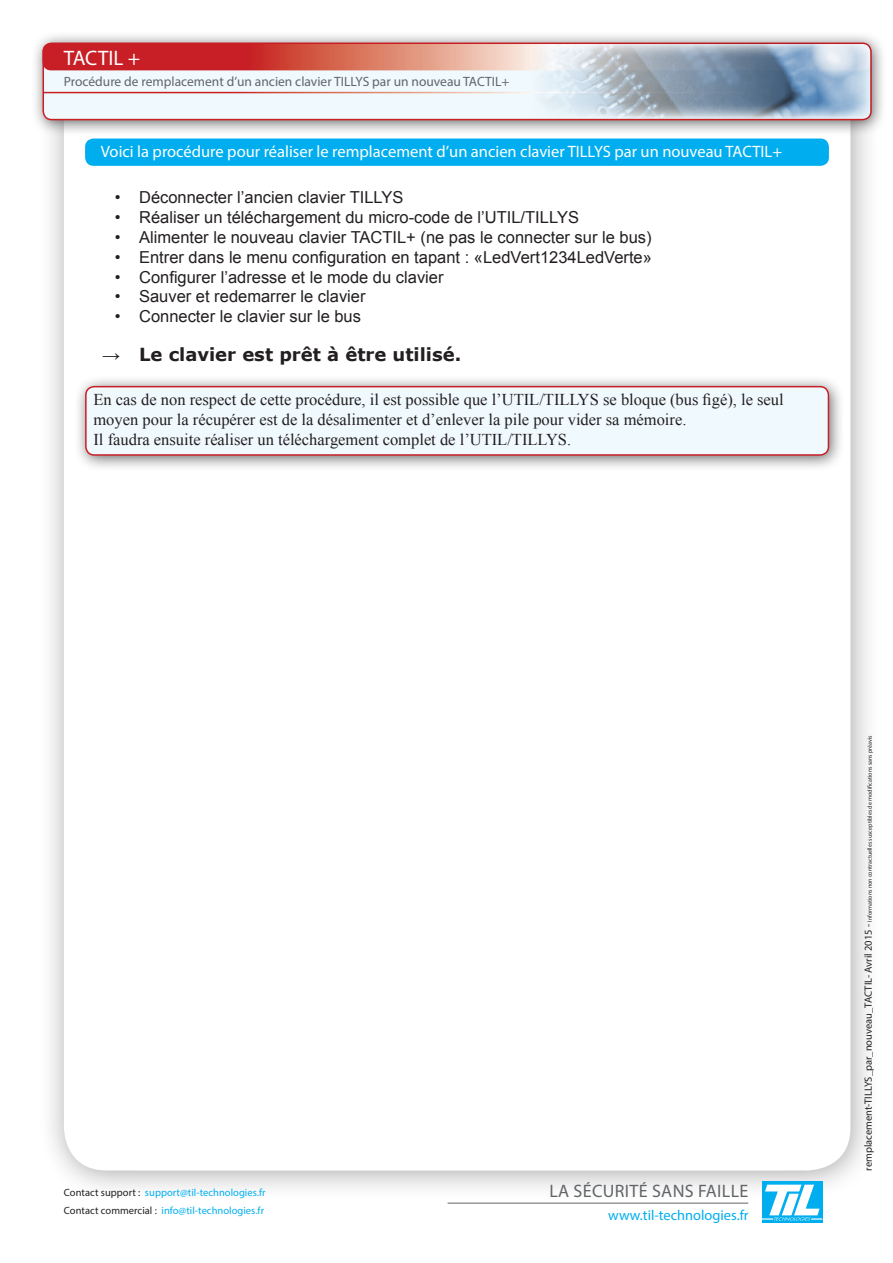
<style>
.page{position:relative;width:893px;height:1263px;background:#fff}
.page>*{position:absolute;margin:0;border:0;box-sizing:border-box;transform-origin:0 0}
.t1{font:21px "Myriad Pro";color:#fff}
.t2{font:700 18px "Verdana";color:#231f20}
.t3{font:18px "Myriad Pro";letter-spacing:.02em;color:#626568}
.t4{font:16.5px "Arial";color:#231f20}
.t5{font:16.5px/19.8px "Times New Roman";color:#231f20}
.t6{font:16.5px "Myriad Pro";color:#fff}
.t7{font:14.4px "Myriad Pro";color:#00aeef}
.t8{font:13.5px "Myriad Pro";color:#626568}
.t9{font:10.5px "Myriad Pro";letter-spacing:.005em;color:#00aeef}
.t10{font:6px "Myriad Pro";color:#231f20}
.s1{font-family:"Arial";font-weight:400}
.s2{color:#231f20}
.s3{font-size:10.5px}
</style>
<div class="page">
<div style="left:38px;top:53px;width:843px;height:1148px;background:#231f20;opacity:.4"></div>
<div style="left:64px;top:79px;width:786px;height:1091px;background:#fff;border-radius:43px"></div>
<div style="left:31px;top:31px;width:856px;height:105px;background:#231f20;opacity:.7"></div>
<div style="left:43px;top:43px;width:828px;height:77px;background:#f0f9fd;border-radius:9px"></div>
<svg style="left:43px;top:43px;width:487px;height:27px;background:#d55b53"></svg>
<hr style="left:43px;top:92px;width:695px;height:1px;background:#fff">
<div style="left:43px;top:43px;width:829px;height:77px;border:2px solid #c81f26;border-radius:9px"></div>
<img style="left:530px;top:43px;width:341px;height:76px">
<hr style="left:448px;top:1203px;width:300px;height:1px;background:#626568">
<div style="left:762px;top:1181px;width:60px;height:42px;background:#00aeef"></div>
<svg style="left:762px;top:1184px;width:60px;height:37px"></svg>
<div style="left:74px;top:374px;width:771px;height:97px;background:#231f20;opacity:.7"></div>
<div style="left:86px;top:386px;width:742px;height:69px;background:#f0f9fd;border-radius:9px"></div>
<div style="left:85px;top:386px;width:744px;height:70px;border:2px solid #c81f26;border-radius:9px"></div>
<div style="left:85px;top:139px;width:744px;height:27px;background:#00aeef;border-radius:9px"></div>
<p class="t1" style="left:64px;top:45px;width:78px">TACTIL +</p>
<p class="t8" style="left:64px;top:74px;width:447px">Procédure de remplacement d’un ancien clavier TILLYS par un nouveau TACTIL+</p>
<p class="t6" style="left:101px;top:141px;width:683px">Voici la procédure pour réaliser le remplacement d’un ancien clavier TILLYS par un nouveau TACTIL+</p>
<p class="t4" style="left:115px;top:187px;width:290px">• Déconnecter l’ancien clavier TILLYS</p>
<p class="t4" style="left:115px;top:207px;width:466px">• Réaliser un téléchargement du micro-code de l’UTIL/TILLYS</p>
<p class="t4" style="left:115px;top:226px;width:538px">• Alimenter le nouveau clavier TACTIL+ (ne pas le connecter sur le bus)</p>
<p class="t4" style="left:115px;top:246px;width:539px">• Entrer dans le menu configuration en tapant : «LedVert1234LedVerte»</p>
<p class="t4" style="left:115px;top:266px;width:330px">• Configurer l’adresse et le mode du clavier</p>
<p class="t4" style="left:115px;top:286px;width:252px">• Sauver et redemarrer le clavier</p>
<p class="t4" style="left:115px;top:306px;width:248px">• Connecter le clavier sur le bus</p>
<p class="t2" style="left:102px;top:341px;width:361px"><span class="s1">→</span> Le clavier est prêt à être utilisé.</p>
<p class="t5" style="left:93px;top:390px;width:692px">En cas de non respect de cette procédure, il est possible que l’UTIL/TILLYS se bloque (bus figé), le seul moyen pour la récupérer est de la désalimenter et d’enlever la pile pour vider sa mémoire.</p>
<p class="t5" style="left:93px;top:429px;width:479px">Il faudra ensuite réaliser un téléchargement complet de l’UTIL/TILLYS.</p>
<p class="t9" style="left:64px;top:1186px;width:203px"><span class="s2">Contact support :</span> support@til-technologies.fr</p>
<p class="t9" style="left:64px;top:1204px;width:202px"><span class="s2">Contact commercial :</span> info@til-technologies.fr</p>
<p class="t3" style="left:549px;top:1180px;width:201px">LA SÉCURITÉ SANS FAILLE</p>
<p class="t7" style="left:608px;top:1206px;width:142px">www.til-technologies.fr</p>
<p class="t10" style="left:866px;top:1170px;width:437px;rotate:-90deg"><span class="s3">remplacement-TILLYS_par_nouveau_TACTIL- Avril 2015 -</span> Informations non contractuelles susceptibles de modifications sans préavis</p>
</div>
